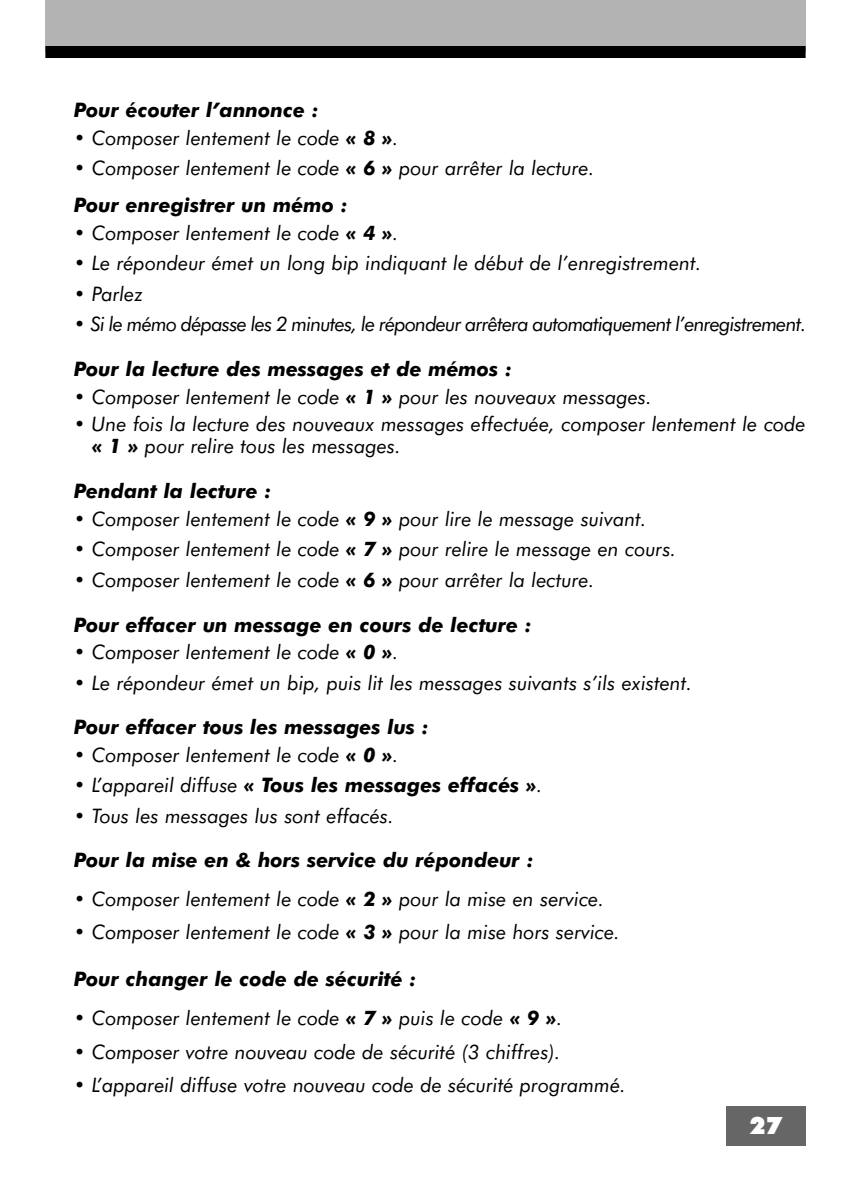
<style>
.page{position:relative;width:851px;height:1191px;background:#fff}
.page>*{position:absolute;margin:0;border:0;box-sizing:border-box;transform-origin:0 0}
.t1{font:900 24px "Futura BT";color:#fff}
.t2{font:italic 20px/36.4px "Futura BT";color:#000}
.t3{font:italic 700 20px "Futura BT";color:#000}
.t4{font:italic 20px "Futura BT";letter-spacing:-.04em;color:#000}
.s1{font-weight:700}
.s2{font-weight:400}
</style>
<div class="page">
<div style="left:45px;top:0;width:760px;height:51px;background:#b3b3b3"></div>
<div style="left:45px;top:46px;width:760px;height:12px;background:#000"></div>
<div style="left:726px;top:1106px;width:79px;height:39px;background:#666"></div>
<p class="t3" style="left:74px;top:102px;width:247px">Pour écouter l’annonce :</p>
<p class="t2" style="left:74px;top:121px;width:326px">• Composer lentement le code <span class="s1">« 8 »</span>.</p>
<p class="t2" style="left:74px;top:152px;width:522px">• Composer lentement le code <span class="s1">« 6 »</span> pour arrêter la lecture.<br><span class="s1">Pour enregistrer un mémo :</span></p>
<p class="t2" style="left:74px;top:216px;width:326px">• Composer lentement le code <span class="s1">« 4 »</span>.</p>
<p class="t2" style="left:74px;top:246px;width:629px">• Le répondeur émet un long bip indiquant le début de l’enregistrement.</p>
<p class="t2" style="left:74px;top:277px;width:71px">• Parlez</p>
<p class="t4" style="left:74px;top:316px;width:734px">• Si le mémo dépasse les 2 minutes, le répondeur arrêtera automatiquement l’enregistrement.</p>
<p class="t3" style="left:74px;top:361px;width:440px">Pour la lecture des messages et de mémos :</p>
<p class="t2" style="left:74px;top:380px;width:579px">• Composer lentement le code <span class="s1">« 1 »</span> pour les nouveaux messages.</p>
<p class="t2" style="left:92px;top:415px;width:715px;line-height:22px;text-indent:-18px">• Une fois la lecture des nouveaux messages effectuée, composer lentement le code <span class="s1">« 1 »</span> pour relire tous les messages.</p>
<p class="t3" style="left:74px;top:483px;width:199px">Pendant la lecture :</p>
<p class="t2" style="left:74px;top:502px;width:574px">• Composer lentement le code <span class="s1">« 9 »</span> pour lire le message suivant.</p>
<p class="t2" style="left:74px;top:533px;width:604px">• Composer lentement le code <span class="s1">« 7 »</span> pour relire le message en cours.</p>
<p class="t2" style="left:74px;top:563px;width:522px">• Composer lentement le code <span class="s1">« 6 »</span> pour arrêter la lecture.</p>
<p class="t3" style="left:74px;top:616px;width:460px">Pour effacer un message en cours de lecture :</p>
<p class="t2" style="left:74px;top:636px;width:326px">• Composer lentement le code <span class="s1">« 0 »</span>.</p>
<p class="t2" style="left:74px;top:666px;width:620px">• Le répondeur émet un bip, puis lit les messages suivants s’ils existent.</p>
<p class="t3" style="left:74px;top:719px;width:357px">Pour effacer tous les messages lus :</p>
<p class="t2" style="left:74px;top:738px;width:326px">• Composer lentement le code <span class="s1">« 0 »</span>.</p>
<p class="t3" style="left:74px;top:777px;width:470px"><span class="s2">• L’appareil diffuse</span> « Tous les messages effacés »<span class="s2">.</span></p>
<p class="t2" style="left:74px;top:799px;width:321px">• Tous les messages lus sont effacés.</p>
<p class="t3" style="left:74px;top:852px;width:461px">Pour la mise en &amp; hors service du répondeur :</p>
<p class="t2" style="left:74px;top:882px;width:532px">• Composer lentement le code <span class="s1">« 2 »</span> pour la mise en service.</p>
<p class="t2" style="left:74px;top:915px;width:547px">• Composer lentement le code <span class="s1">« 3 »</span> pour la mise hors service.</p>
<p class="t3" style="left:74px;top:971px;width:344px">Pour changer le code de sécurité :</p>
<p class="t2" style="left:74px;top:1001px;width:490px">• Composer lentement le code <span class="s1">« 7 »</span> puis le code <span class="s1">« 9 »</span>.</p>
<p class="t2" style="left:74px;top:1035px;width:488px">• Composer votre nouveau code de sécurité (3 chiffres).</p>
<p class="t2" style="left:74px;top:1068px;width:553px">• L’appareil diffuse votre nouveau code de sécurité programmé.</p>
<p class="t1" style="left:749px;top:1115px;width:34px">27</p>
</div>
